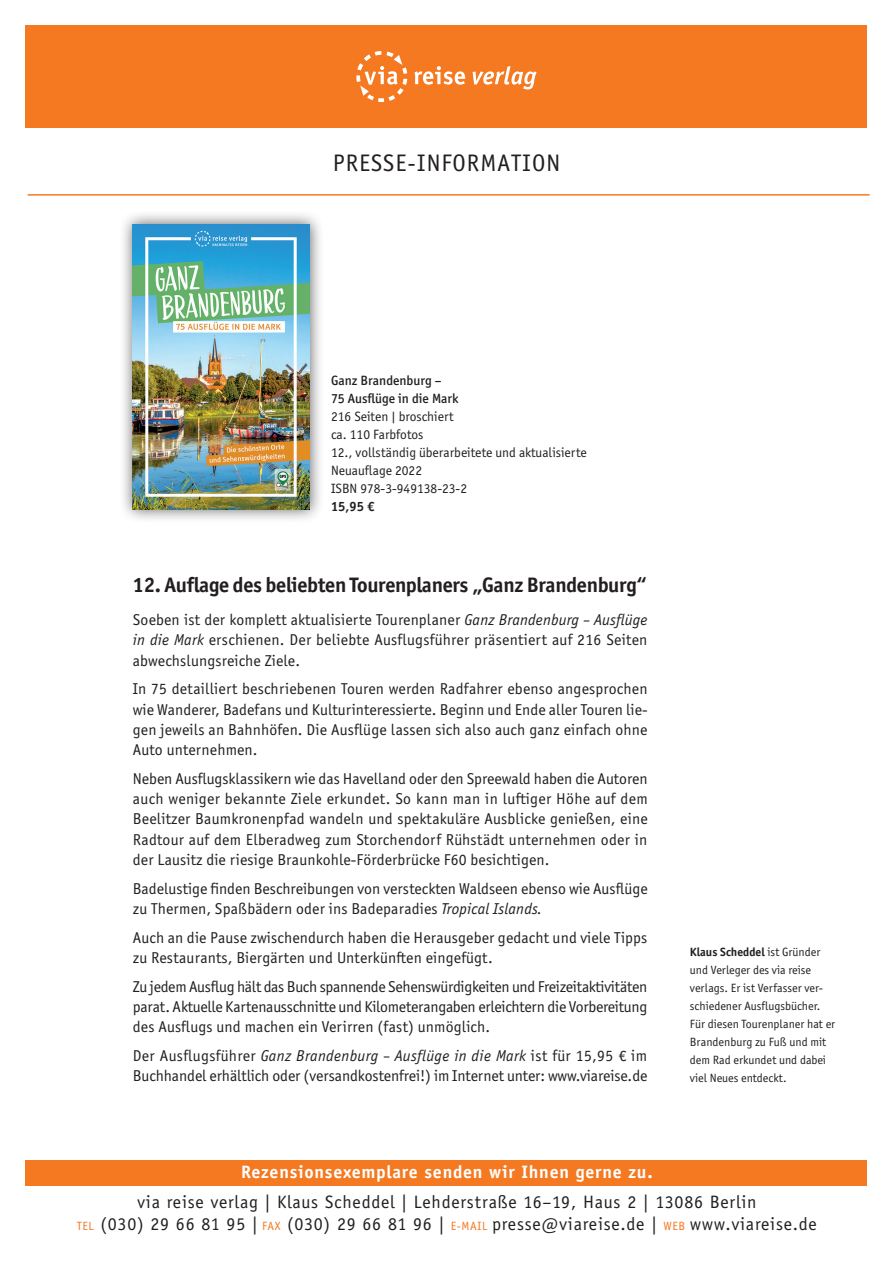
<style>
.page{position:relative;width:893px;height:1263px;background:#fff}
.page>*{position:absolute;margin:0;border:0;box-sizing:border-box;transform-origin:0 0}
.t1{font:24px "Officina Sans";letter-spacing:.04em;color:#231f20}
.t2{font:700 21px "Officina Sans ITC Pro";letter-spacing:-.015em;color:#231f20}
.t3{font:18px/21.6px "Officina Sans";letter-spacing:.04em;color:#231f20;text-align:center}
.t4{font:700 18px "Officina Sans";letter-spacing:.04em;color:#fff}
.t5{font:15.75px/20.2px "Officina Sans ITC Pro";letter-spacing:.01em;color:#231f20;text-align:justify}
.t6{font:13.5px/18px "Officina Sans ITC Pro";color:#231f20}
.t7{font:500 13.5px/18px "Officina Sans ITC Pro";color:#231f20}
.t8{font:700 13.5px "Officina Sans ITC Pro";color:#231f20}
.t9{font:12px/18px "Officina Sans ITC Pro";color:#231f20}
.s1{font-style:italic}
.s2{font-weight:700}
.s3{font-size:12px;color:#f47921}
</style>
<div class="page">
<div style="left:26px;top:26px;width:841px;height:102px;background:#f47921"></div>
<div style="left:26px;top:1160px;width:841px;height:25px;background:#f47921"></div>
<svg style="left:356px;top:51px;width:51px;height:51px"></svg>
<svg style="left:414px;top:66px;width:51px;height:19px"></svg>
<svg style="left:473px;top:66px;width:64px;height:23px"></svg>
<hr style="left:28px;top:194px;width:842px;height:2px;background:#f47921">
<div style="left:119px;top:210px;width:205px;height:314px;background:#231f20;opacity:.7"></div>
<img style="left:133px;top:224px;width:177px;height:285px">
<h1 class="t1" style="left:333px;top:149px;width:229px">PRESSE-INFORMATION</h1>
<p class="t7" style="left:331px;top:371px;width:129px">Ganz Brandenburg –<br>75 Ausflüge in die Mark</p>
<p class="t6" style="left:331px;top:407px;width:257px">216 Seiten | broschiert<br>ca. 110 Farbfotos<br>12., vollständig überarbeitete und aktualisierte<br>Neuauflage 2022<br>ISBN 978-3-949138-23-2</p>
<p class="t8" style="left:331px;top:498px;width:45px">15,95 €</p>
<h2 class="t2" style="left:133px;top:572px;width:516px">12. Auflage des beliebten Tourenplaners „Ganz Brandenburg“</h2>
<p class="t5" style="left:133px;top:609px;width:516px">Soeben ist der komplett aktualisierte Tourenplaner <span class="s1">Ganz Brandenburg – Ausflüge in die Mark</span> erschienen. Der beliebte Ausflugsführer präsentiert auf 216 Seiten abwechslungsreiche Ziele.</p>
<p class="t5" style="left:133px;top:679px;width:516px">In 75 detailliert beschriebenen Touren werden Radfahrer ebenso angesprochen wie Wanderer, Badefans und Kulturinteressierte. Beginn und Ende aller Touren lie&shy;gen jeweils an Bahnhöfen. Die Ausflüge lassen sich also auch ganz einfach ohne Auto unternehmen.</p>
<p class="t5" style="left:133px;top:768px;width:516px">Neben Ausflugsklassikern wie das Havelland oder den Spreewald haben die Autoren auch weniger bekannte Ziele erkundet. So kann man in luftiger Höhe auf dem Beelitzer Baumkronenpfad wandeln und spektakuläre Ausblicke genießen, eine Radtour auf dem Elberadweg zum Storchendorf Rühstädt unternehmen oder in der Lausitz die riesige Braunkohle-Förderbrücke F60 besichtigen.</p>
<p class="t5" style="left:133px;top:878px;width:516px">Badelustige finden Beschreibungen von versteckten Waldseen ebenso wie Ausflüge zu Thermen, Spaßbädern oder ins Badeparadies <span class="s1">Tropical Islands.</span></p>
<p class="t5" style="left:133px;top:927px;width:516px">Auch an die Pause zwischendurch haben die Herausgeber gedacht und viele Tipps zu Restaurants, Biergärten und Unterkünften eingefügt.</p>
<p class="t5" style="left:133px;top:976px;width:516px">Zu jedem Ausflug hält das Buch spannende Sehenswürdigkeiten und Freizeitaktivitäten parat. Aktuelle Kartenausschnitte und Kilometerangaben erleichtern die Vorbereitung des Ausflugs und machen ein Verirren (fast) unmöglich.</p>
<p class="t5" style="left:133px;top:1045px;width:516px">Der Ausflugsführer <span class="s1">Ganz Brandenburg – Ausflüge in die Mark</span> ist für 15,95 € im<br>Buchhandel erhältlich oder (versandkostenfrei!) im Internet unter: www.viareise.de</p>
<p class="t9" style="left:690px;top:943px;width:147px"><span class="s2">Klaus Scheddel</span> ist Gründer und Verleger des via reise verlags. Er ist Verfasser ver&shy;schiedener Ausflugsbücher.<br>Für diesen Tourenplaner hat er<br>Brandenburg zu Fuß und mit dem Rad erkundet und dabei viel Neues entdeckt.</p>
<p class="t4" style="left:241px;top:1161px;width:413px">Rezensionsexemplare senden wir Ihnen gerne zu.</p>
<p class="t3" style="left:77px;top:1191px;width:741px">via reise verlag | Klaus Scheddel | Lehderstraße 16–19, Haus 2 | 13086 Berlin<br><span class="s3">TEL</span> (030) 29 66 81 95 | <span class="s3">FAX</span> (030) 29 66 81 96 | <span class="s3">E-MAIL</span> presse@viareise.de | <span class="s3">WEB</span> www.viareise.de</p>
</div>
